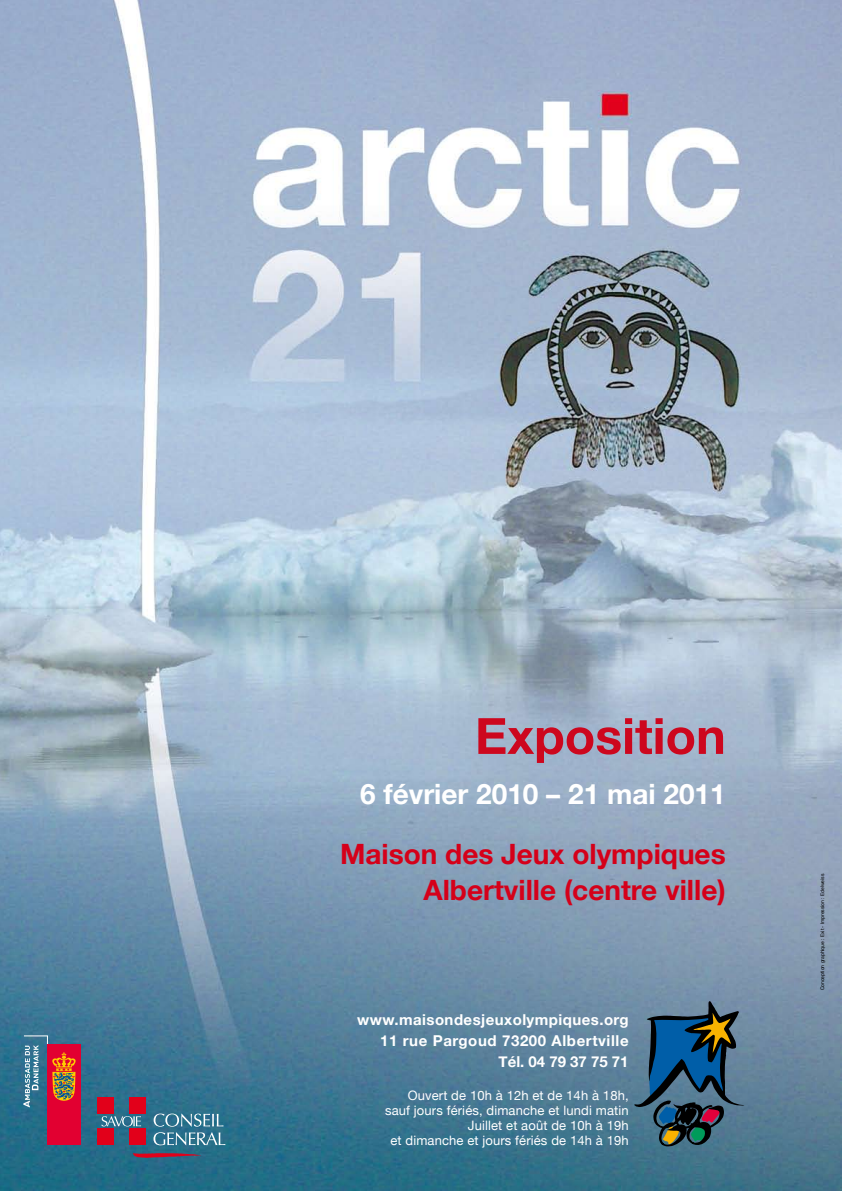
<style>
.page{position:relative;width:842px;height:1191px;background:#fff}
.page>*{position:absolute;margin:0;border:0;box-sizing:border-box;transform-origin:0 0}
.t1{font:700 50px "Helvetica Neue";color:#cd071e}
.t2{font:700 28px/36px "Helvetica Neue";color:#d50019;text-align:right}
.t3{font:700 28px "Helvetica Neue";color:#fff}
.t4{font:700 15px/21px "Helvetica Neue";letter-spacing:.03em;color:#fff;text-align:right}
.t5{font:13px/15px "Helvetica Neue";letter-spacing:.01em;color:#fff;text-align:right}
.t6{font:5px "Helvetica Neue";letter-spacing:-.005em;color:#000}
</style>
<div class="page">
<img style="left:0;top:0;width:842px;height:1191px">
<svg style="left:634px;top:1001px;width:110px;height:145px;background:#3a5c71"></svg>
<div style="left:97px;top:1097px;width:17px;height:16px;background:#e2001a"></div>
<div style="left:129px;top:1097px;width:16px;height:16px;background:#e2001a"></div>
<div style="left:97px;top:1128px;width:17px;height:17px;background:#e2001a"></div>
<div style="left:129px;top:1128px;width:16px;height:17px;background:#e2001a"></div>
<svg style="left:133px;top:1153px;width:68px;height:4px"></svg>
<svg style="left:101px;top:1116px;width:40px;height:10px"></svg>
<svg style="left:154px;top:1113px;width:69px;height:13px"></svg>
<svg style="left:153px;top:1132px;width:72px;height:13px"></svg>
<div style="left:47px;top:1044px;width:34px;height:101px;background:#e20031"></div>
<svg style="left:23px;top:1035px;width:53px;height:72px"></svg>
<h1 class="t1" style="left:475px;top:705px;width:252px">Exposition</h1>
<h2 class="t3" style="left:360px;top:776px;width:367px">6 février 2010 – 21 mai 2011</h2>
<h2 class="t2" style="left:340px;top:835px;width:387px">Maison des Jeux olympiques<br>Albertville (centre ville)</h2>
<p class="t4" style="left:357px;top:1009px;width:273px">www.maisondesjeuxolympiques.org<br>11 rue Pargoud 73200 Albertville<br>Tél. 04 79 37 75 71</p>
<p class="t5" style="left:385px;top:1088px;width:245px">Ouvert de 10h à 12h et de 14h à 18h, sauf jours fériés, dimanche et lundi matin Juillet et août de 10h à 19h<br>et dimanche et jours fériés de 14h à 19h</p>
<p class="t6" style="left:819px;top:990px;width:118px;rotate:-90deg">Conception graphique : Exit - Impression : Edelweiss</p>
</div>
